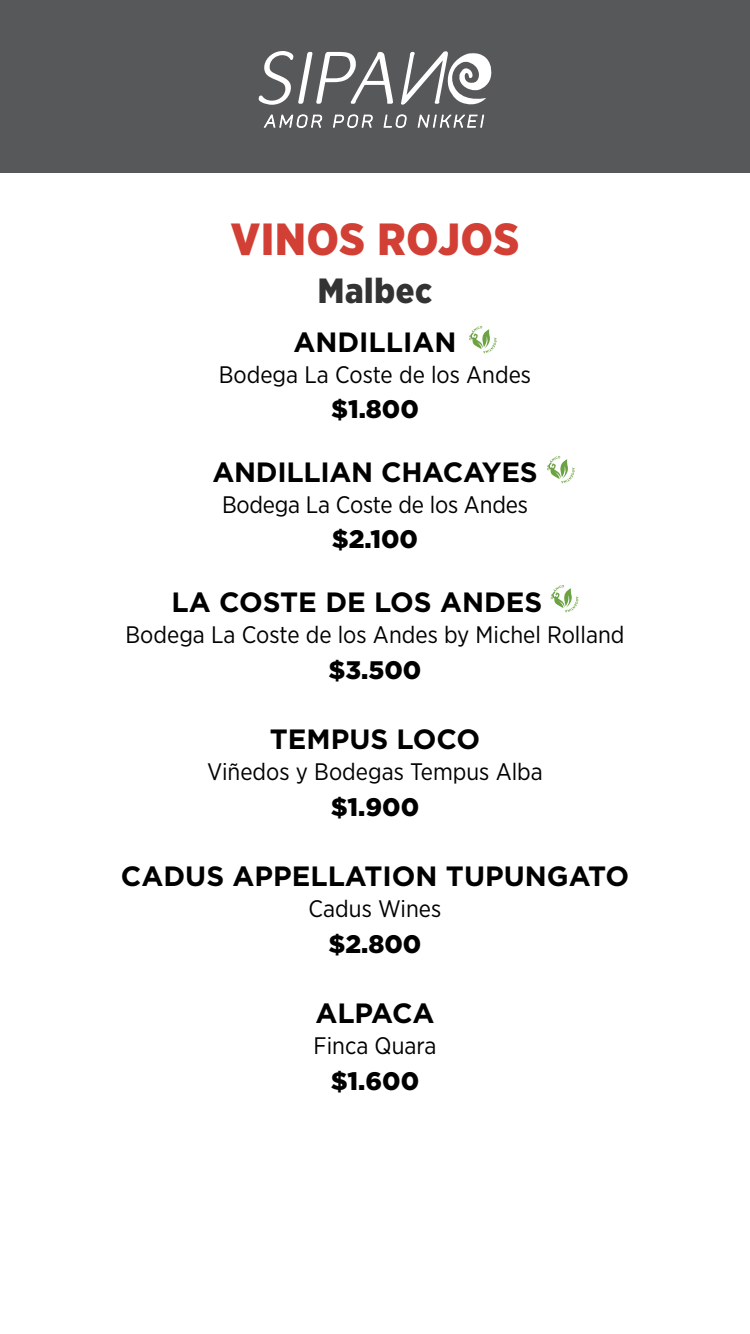
<style>
.page{position:relative;width:750px;height:1334px;background:#fff}
.page>*{position:absolute;margin:0;border:0;box-sizing:border-box;transform-origin:0 0}
.t1{font:900 45px "Gotham Narrow";letter-spacing:.02em;color:#d23f34}
.t2{font:900 35px "Gotham Narrow";letter-spacing:.02em;color:#333}
.t3{font:700 27.9px "Gotham";color:#000}
.t4{font:900 25.3px "Gotham";color:#000}
.t5{font:23.9px "Gotham Narrow";color:#000}
</style>
<div class="page">
<div style="left:0;top:0;width:750px;height:172px;background:#57585a"></div>
<svg style="left:551px;top:585px;width:27px;height:27px"></svg>
<svg style="left:258px;top:51px;width:234px;height:77px"></svg>
<svg style="left:469px;top:326px;width:28px;height:27px"></svg>
<svg style="left:547px;top:456px;width:28px;height:27px"></svg>
<p class="t1" style="left:231px;top:209px;width:290px">VINOS ROJOS</p>
<p class="t2" style="left:318px;top:268px;width:116px">Malbec</p>
<p class="t3" style="left:293px;top:323px;width:165px">ANDILLIAN</p>
<p class="t5" style="left:219px;top:360px;width:314px">Bodega La Coste de los Andes</p>
<p class="t4" style="left:331px;top:392px;width:89px">$1.800</p>
<p class="t3" style="left:212px;top:454px;width:327px">ANDILLIAN CHACAYES</p>
<p class="t5" style="left:222px;top:490px;width:307px">Bodega La Coste de los Andes</p>
<p class="t4" style="left:332px;top:522px;width:88px">$2.100</p>
<p class="t3" style="left:172px;top:584px;width:372px">LA COSTE DE LOS ANDES</p>
<p class="t5" style="left:126px;top:620px;width:500px">Bodega La Coste de los Andes by Michel Rolland</p>
<p class="t4" style="left:329px;top:652px;width:94px">$3.500</p>
<p class="t3" style="left:270px;top:721px;width:212px">TEMPUS LOCO</p>
<p class="t5" style="left:207px;top:757px;width:337px">Viñedos y Bodegas Tempus Alba</p>
<p class="t4" style="left:331px;top:789px;width:90px">$1.900</p>
<p class="t3" style="left:121px;top:858px;width:510px">CADUS APPELLATION TUPUNGATO</p>
<p class="t5" style="left:309px;top:894px;width:134px">Cadus Wines</p>
<p class="t4" style="left:329px;top:926px;width:94px">$2.800</p>
<p class="t3" style="left:315px;top:995px;width:121px">ALPACA</p>
<p class="t5" style="left:314px;top:1031px;width:124px">Finca Quara</p>
<p class="t4" style="left:331px;top:1063px;width:90px">$1.600</p>
</div>
